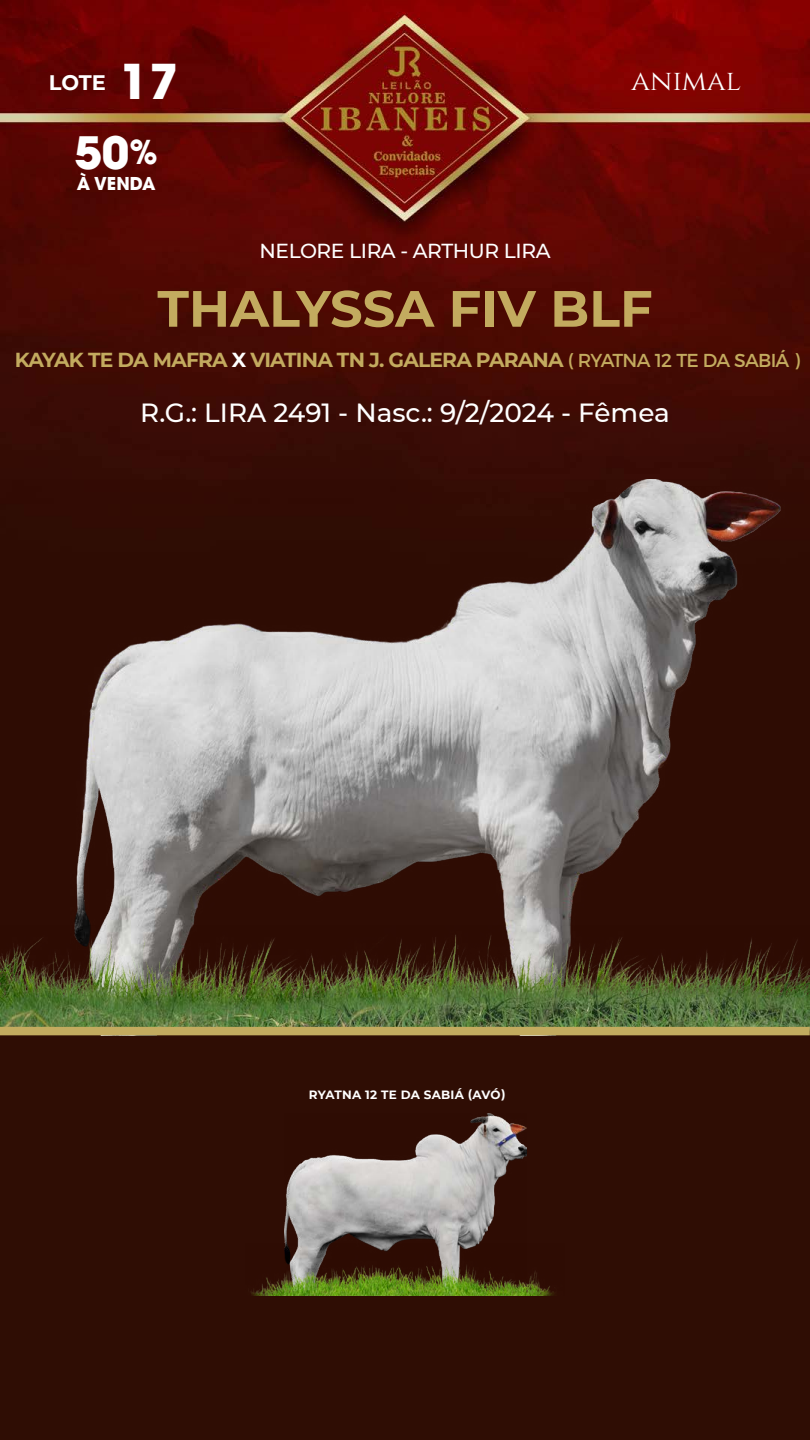
<style>
.page{position:relative;width:810px;height:1440px;background:#fff}
.page>*{position:absolute;margin:0;border:0;box-sizing:border-box;transform-origin:0 0}
.t1{font:700 51px "Montserrat";color:#c3ab5f}
.t2{font:700 48px "Avant Garde LT";color:#fff}
.t3{font:700 44.62px "Avant Garde LT";color:#fff}
.t4{font:28.5px "Cinzel";color:#fff}
.t5{font:500 26.25px "Montserrat";color:#fff}
.t6{font:700 21px "Montserrat";color:#fff}
.t7{font:700 20.25px "Montserrat";letter-spacing:-.04em;color:#c3ab5f}
.t8{font:500 20.25px "Montserrat";letter-spacing:-.02em;color:#fff}
.t9{font:700 17.7px "Avant Garde LT";color:#fff}
.t10{font:700 12px "Montserrat";letter-spacing:.02em;color:#fff}
.s1{font-size:32.92px}
.s2{color:#fff}
.s3{font-weight:400;font-size:18.75px}
</style>
<div class="page">
<img style="left:0;top:0;width:810px;height:1440px">
<img style="left:284px;top:1114px;width:243px;height:130px">
<img style="left:245px;top:1244px;width:320px;height:51px">
<img style="left:0;top:479px;width:810px;height:446px">
<img style="left:0;top:925px;width:810px;height:102px">
<div style="left:0;top:1027px;width:810px;height:8px;background:#c3ab5f"></div>
<p class="t6" style="left:49px;top:67px;width:59px">LOTE</p>
<h2 class="t2" style="left:119px;top:50px;width:61px">17</h2>
<h3 class="t3" style="left:74px;top:124px;width:85px">50<span class="s1">%</span></h3>
<p class="t9" style="left:77px;top:172px;width:80px">À VENDA</p>
<h3 class="t4" style="left:631px;top:64px;width:111px">ANIMAL</h3>
<p class="t8" style="left:259px;top:237px;width:293px">NELORE LIRA - ARTHUR LIRA</p>
<h1 class="t1" style="left:157px;top:272px;width:497px">THALYSSA FIV BLF</h1>
<p class="t7" style="left:15px;top:345px;width:787px">KAYAK TE DA MAFRA <span class="s2">X</span> VIATINA TN J. GALERA PARANA <span class="s3">( RYATNA 12 TE DA SABIÁ )</span></p>
<p class="t5" style="left:140px;top:394px;width:531px">R.G.: LIRA 2491 - Nasc.: 9/2/2024 - Fêmea</p>
<p class="t10" style="left:309px;top:1086px;width:198px">RYATNA 12 TE DA SABIÁ (AVÓ)</p>
</div>
